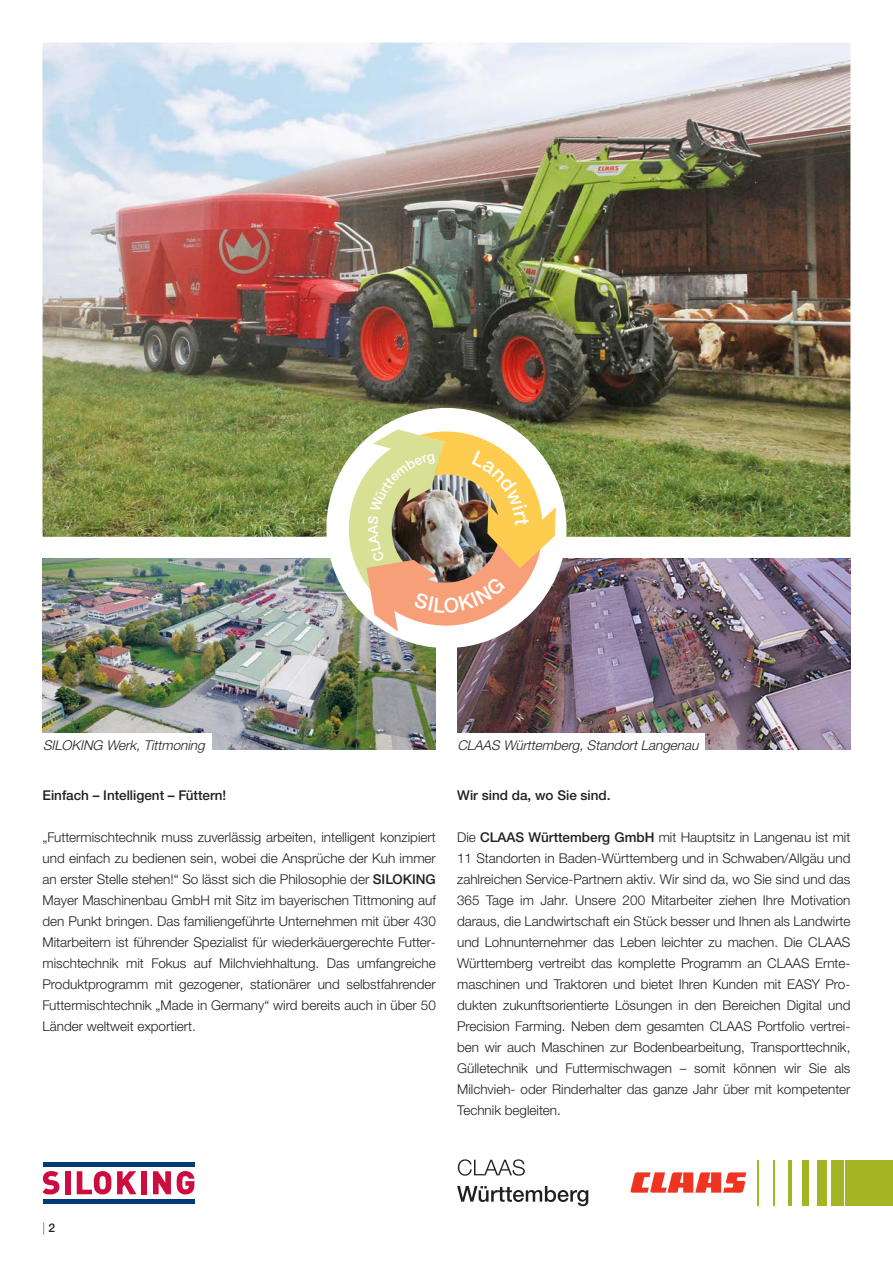
<style>
.page{position:relative;width:893px;height:1263px;background:#fff}
.page>*{position:absolute;margin:0;border:0;box-sizing:border-box;transform-origin:0 0}
.t1{font:300 13.5px/21px "CLAAS Helvetica Neue";color:#231f20;text-align:justify}
.t2{font:italic 300 13.5px "CLAAS Helvetica Neue";color:#231f20}
.t3{font:500 13.5px "CLAAS Helvetica Neue";color:#231f20}
.t4{font:100 12px "CLAAS Helvetica Neue";color:#231f20}
.s1{font-weight:500}
</style>
<div class="page">
<img style="left:42px;top:42px;width:809px;height:527px">
<img style="left:43px;top:558px;width:393px;height:192px">
<hr style="left:43px;top:1199px;width:151px;height:4px;background:#013b77">
<div style="left:65px;top:1171px;width:5px;height:23px;background:#cd0d40"></div>
<svg style="left:43px;top:1171px;width:16px;height:23px"></svg>
<svg style="left:77px;top:1171px;width:34px;height:23px"></svg>
<svg style="left:117px;top:1171px;width:19px;height:23px"></svg>
<div style="left:141px;top:1171px;width:6px;height:23px;background:#cd0d40"></div>
<svg style="left:153px;top:1171px;width:18px;height:23px"></svg>
<svg style="left:177px;top:1171px;width:17px;height:23px"></svg>
<div style="left:43px;top:1162px;width:151px;height:5px;background:#013b77"></div>
<svg style="left:631px;top:1172px;width:115px;height:21px"></svg>
<div style="left:845px;top:1160px;width:48px;height:45px;background:#a4b523"></div>
<div style="left:831px;top:1160px;width:13px;height:45px;background:#a4b523"></div>
<div style="left:817px;top:1160px;width:9px;height:45px;background:#a4b523"></div>
<div style="left:803px;top:1160px;width:6px;height:45px;background:#a4b523"></div>
<hr style="left:788px;top:1160px;width:3px;height:45px;background:#a4b523">
<hr style="left:757px;top:1160px;width:1px;height:45px;background:#a4b523">
<hr style="left:773px;top:1160px;width:2px;height:45px;background:#a4b523">
<svg style="left:458px;top:1159px;width:67px;height:17px"></svg>
<svg style="left:457px;top:1186px;width:131px;height:20px"></svg>
<img style="left:457px;top:558px;width:393px;height:192px">
<div style="left:326px;top:408px;width:241px;height:240px;background:#fff;border-radius:50%"></div>
<div style="left:33px;top:734px;width:178px;height:18px;background:#fff"></div>
<div style="left:450px;top:734px;width:255px;height:18px;background:#fff"></div>
<img style="left:349px;top:428px;width:207px;height:203px">
<p class="t2" style="left:43px;top:736px;width:167px">SILOKING Werk,Tittmoning</p>
<p class="t2" style="left:457px;top:736px;width:246px">CLAAS Württemberg,StandortLangenau</p>
<p class="t3" style="left:43px;top:786px;width:185px">Einfach – Intelligent – Füttern!</p>
<p class="t1" style="left:43px;top:826px;width:395px">„Futtermischtechnik muss zuverlässig arbeiten, intelligent konzipiert und einfach zu bedienen sein, wobei die Ansprüche der Kuh immer an erster Stelle stehen!“ So lässt sich die Philosophie der <span class="s1">SILOKING </span>Mayer Maschinenbau GmbH mit Sitz im bayerischen Tittmoning auf den Punkt bringen. Das familiengeführte Unternehmen mit über 430<br>Mitarbeitern ist führender Spezialist für wiederkäuergerechte Futter&shy;mischtechnik mit Fokus auf Milchviehhaltung. Das umfangreiche Produktprogramm mit gezogener, stationärer und selbstfahrender Futtermischtechnik „Made in Germany“ wird bereits auch in über 50<br>Länder weltweit exportiert.</p>
<p class="t3" style="left:457px;top:786px;width:155px">Wir sind da, wo Sie sind.</p>
<p class="t1" style="left:457px;top:826px;width:395px">Die <span class="s1">CLAAS Württemberg GmbH</span> mit Hauptsitz in Langenau ist mit 11 Standorten in Baden-Württemberg und in Schwaben/Allgäu und zahlreichen Service-Partnern aktiv. Wir sind da, wo Sie sind und das 365 Tage im Jahr. Unsere 200 Mitarbeiter ziehen Ihre Motivation daraus, die Landwirtschaft ein Stück besser und Ihnen als Landwirte und Lohnunternehmer das Leben leichter zu machen. Die CLAAS Württemberg vertreibt das komplette Programm an CLAAS Ernte&shy;maschinen und Traktoren und bietet Ihren Kunden mit EASY Pro&shy;dukten zukunftsorientierte Lösungen in den Bereichen Digital und Precision Farming. Neben dem gesamten CLAAS Portfolio vertrei&shy;ben wir auch Maschinen zur Bodenbearbeitung, Transporttechnik, Gülletechnik und Futtermischwagen – somit können wir Sie als Milchvieh- oder Rinderhalter das ganze Jahr über mit kompetenter Technik begleiten.</p>
<p class="t4" style="left:43px;top:1219px;width:14px">| <span class="s1">2</span></p>
</div>
